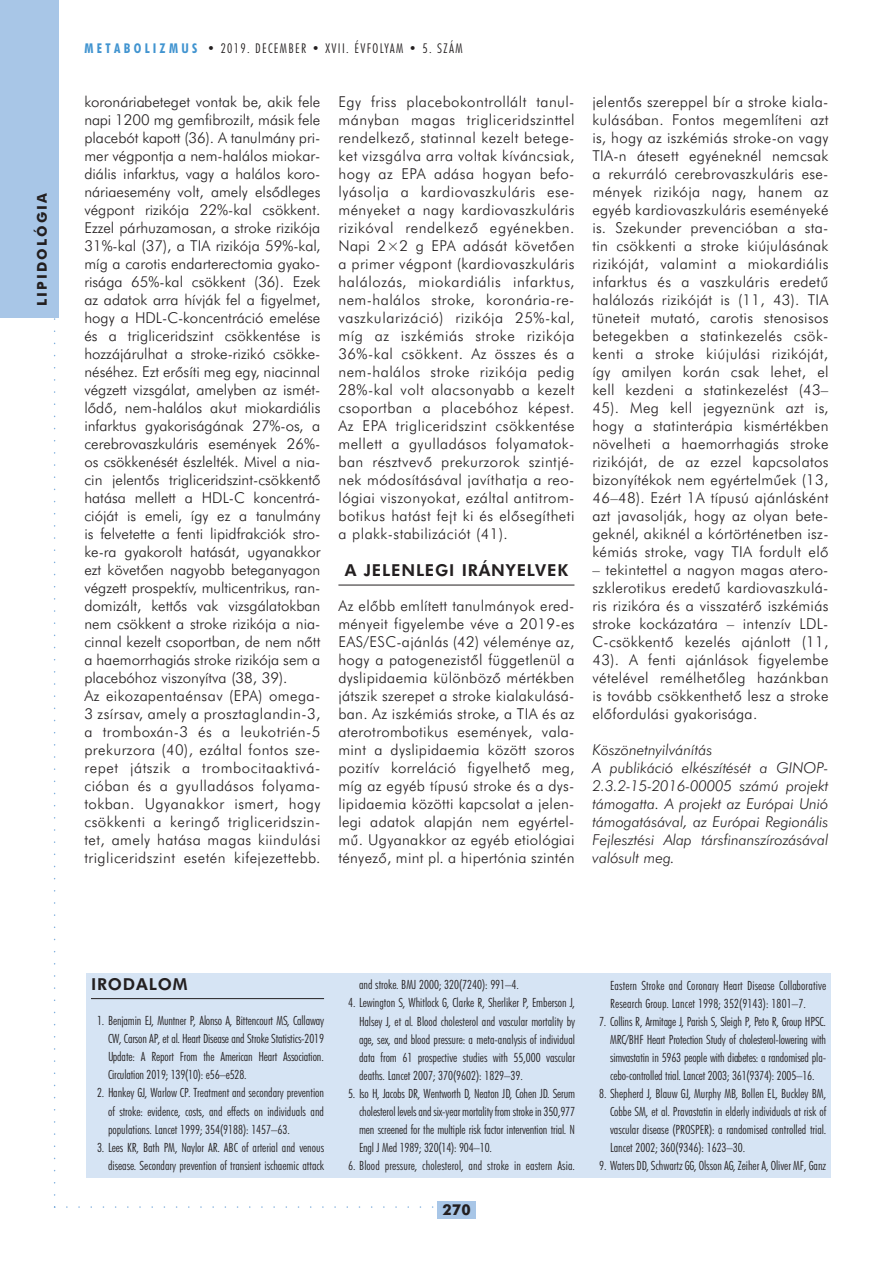
<style>
.page{position:relative;width:892px;height:1263px;background:#fff}
.page>*{position:absolute;margin:0;border:0;box-sizing:border-box;transform-origin:0 0}
.t1{font:16.5px "Futura Hv PFL";letter-spacing:.05em;color:#231f20}
.t2{font:15px/18px "Futura Lt PFL";color:#231f20;text-align:justify}
.t3{font:italic 15px/18px "Futura Lt PFL";color:#231f20}
.t4{font:700 15px "Futura Md PFL";color:#231f20}
.t5{font:13.5px "Futura Lt Cn PFL";letter-spacing:.1em;color:#231f20}
.t6{font:700 13.5px "Futura Md PFL";letter-spacing:.15em;color:#231f20}
.t7{font:12.75px/18px "Futura Lt Cn PFL";color:#231f20;text-align:justify}
.s1{font-family:"Futura Cn PFL";font-weight:700;color:#4194d0}
.s2{font-style:inherit}
</style>
<div class="page">
<div style="left:438px;top:1202px;width:38px;height:17px;background:#a8c6e7"></div>
<div style="left:0;top:0;width:59px;height:318px;background:#a8c6e7"></div>
<hr style="left:338px;top:585px;width:236px;height:1px;background:#231f20">
<div style="left:87px;top:973px;width:744px;height:204px;background:#d6e4f4"></div>
<hr style="left:91px;top:998px;width:233px;height:1px;background:#231f20">
<p class="t6" style="left:34px;top:306px;width:114px;rotate:-90deg">LIPIDOLÓGIA</p>
<p class="t5" style="left:84px;top:40px;width:380px"><span class="s1">M E T A B O L I Z M U S</span> • 2019. <span class="s2">DECEMBER</span> • XVII. ÉVFOLYAM • 5. SZÁM</p>
<p class="t2" style="left:84px;top:93px;width:238px;text-align:left">koronáriabeteget vontak be, akik fele napi 1200 mg gemfibrozilt, másik fele placebót kapott (36). A tanulmány pri&shy;mer végpontja a nem-halálos miokar&shy;diális infarktus, vagy a halálos koro&shy;náriaesemény volt, amely elsődleges végpont rizikója 22%-kal csökkent.<br>Ezzel párhuzamosan, a stroke rizikója 31%-kal (37), a TIA rizikója 59%-kal, míg a carotis endarterectomia gyako&shy;risága 65%-kal csökkent (36). Ezek az adatok arra hívják fel a figyelmet, hogy a HDL-C-koncentráció emelése és a trigliceridszint csökkentése is hozzájárulhat a stroke-rizikó csökke&shy;néséhez. Ezt erősíti meg egy, niacinnal végzett vizsgálat, amelyben az ismét&shy;lődő, nem-halálos akut miokardiális infarktus gyakoriságának 27%-os, a cerebrovaszkuláris események 26%- os csökkenését észlelték. Mivel a nia&shy;cin jelentős trigliceridszint-csökkentő hatása mellett a HDL-C koncentrá&shy;cióját is emeli, így ez a tanulmány is felvetette a fenti lipidfrakciók stro&shy;ke-ra gyakorolt hatását, ugyanakkor ezt követően nagyobb beteganyagon végzett prospektív, multicentrikus, ran&shy;domizált, kettős vak vizsgálatokban nem csökkent a stroke rizikója a nia&shy;cinnal kezelt csoportban, de nem nőtt a haemorrhagiás stroke rizikója sem a placebóhoz viszonyítva (38, 39).<br>Az eikozapentaénsav (EPA) omega-3 zsírsav, amely a prosztaglandin-3, a tromboxán-3 és a leukotrién-5 prekurzora (40), ezáltal fontos sze&shy;repet játszik a trombocitaaktivá&shy;cióban és a gyulladásos folyama&shy;tokban. Ugyanakkor ismert, hogy csökkenti a keringő trigliceridszin&shy;tet, amely hatása magas kiindulási trigliceridszint esetén kifejezettebb.</p>
<p class="t2" style="left:338px;top:93px;width:238px">Egy friss placebokontrollált tanul&shy;mányban magas trigliceridszinttel rendelkező, statinnal kezelt betege&shy;ket vizsgálva arra voltak kíváncsiak, hogy az EPA adása hogyan befo&shy;lyásolja a kardiovaszkuláris ese&shy;ményeket a nagy kardiovaszkuláris rizikóval rendelkező egyénekben.<br>Napi 2×2 g EPA adását követően a primer végpont (kardiovaszkuláris halálozás, miokardiális infarktus, nem-halálos stroke, koronária-re&shy;vaszkularizáció) rizikója 25%-kal, míg az iszkémiás stroke rizikója 36%-kal csökkent. Az összes és a nem-halálos stroke rizikója pedig 28%-kal volt alacsonyabb a kezelt csoportban a placebóhoz képest.<br>Az EPA trigliceridszint csökkentése mellett a gyulladásos folyamatok&shy;ban résztvevő prekurzorok szintjé&shy;nek módosításával javíthatja a reo&shy;lógiai viszonyokat, ezáltal antitrom&shy;botikus hatást fejt ki és elősegítheti a plakk-stabilizációt (41).</p>
<p class="t1" style="left:345px;top:560px;width:225px">A JELENLEGI IRÁNYELVEK</p>
<p class="t2" style="left:338px;top:597px;width:238px">Az előbb említett tanulmányok ered&shy;ményeit figyelembe véve a 2019-es EAS/ESC-ajánlás (42) véleménye az, hogy a patogenezistől függetlenül a dyslipidaemia különböző mértékben játszik szerepet a stroke kialakulásá&shy;ban. Az iszkémiás stroke, a TIA és az aterotrombotikus események, vala&shy;mint a dyslipidaemia között szoros pozitív korreláció figyelhető meg, míg az egyéb típusú stroke és a dys&shy;lipidaemia közötti kapcsolat a jelen&shy;legi adatok alapján nem egyértel&shy;mű. Ugyanakkor az egyéb etiológiai tényező, mint pl. a hipertónia szintén</p>
<p class="t2" style="left:592px;top:93px;width:238px">jelentős szereppel bír a stroke kiala&shy;kulásában. Fontos megemlíteni azt is, hogy az iszkémiás stroke-on vagy TIA-n átesett egyéneknél nemcsak a rekurráló cerebrovaszkuláris ese&shy;mények rizikója nagy, hanem az egyéb kardiovaszkuláris eseményeké is. Szekunder prevencióban a sta&shy;tin csökkenti a stroke kiújulásának rizikóját, valamint a miokardiális infarktus és a vaszkuláris eredetű halálozás rizikóját is (11, 43). TIA tüneteit mutató, carotis stenosisos betegekben a statinkezelés csök&shy;kenti a stroke kiújulási rizikóját, így amilyen korán csak lehet, el kell kezdeni a statinkezelést (43– 45). Meg kell jegyeznünk azt is, hogy a statinterápia kismértékben növelheti a haemorrhagiás stroke rizikóját, de az ezzel kapcsolatos bizonyítékok nem egyértelműek (13, 46–48). Ezért 1A típusú ajánlásként azt javasolják, hogy az olyan bete&shy;geknél, akiknél a kórtörténetben isz&shy;kémiás stroke, vagy TIA fordult elő</p>
<p class="t2" style="left:592px;top:561px;width:238px">– tekintettel a nagyon magas atero&shy;szklerotikus eredetű kardiovaszkulá&shy;ris rizikóra és a visszatérő iszkémiás stroke kockázatára – intenzív LDL-C-csökkentő kezelés ajánlott (11, 43). A fenti ajánlások figyelembe vételével remélhetőleg hazánkban is tovább csökkenthető lesz a stroke előfordulási gyakorisága.</p>
<p class="t3" style="left:592px;top:741px;width:238px">Köszönetnyilvánítás<br>A publikáció elkészítését a GINOP-<br>2.3.2-15-2016-00005 számú projekt támogatta. A projekt az Európai Unió támogatásával, az Európai Regionális<br>Fejlesztési Alap társfinanszírozásával valósult meg.</p>
<p class="t1" style="left:91px;top:974px;width:98px">IRODALOM</p>
<p class="t7" style="left:108px;top:1012px;width:218px;text-indent:-11px">1. Benjamin EJ, Muntner P, Alonso A, Bittencourt MS, Callaway CW, Carson AP, et al. Heart Disease and Stroke Statistics-2019<br>Update: A Report From the American Heart Association.<br>Circulation 2019; 139(10): e56–e528.</p>
<p class="t7" style="left:108px;top:1084px;width:218px;text-indent:-11px">2. Hankey GJ, Warlow CP. Treatment and secondary prevention of stroke: evidence, costs, and effects on individuals and populations. Lancet 1999; 354(9188): 1457–63.</p>
<p class="t7" style="left:97px;top:1138px;width:229px;text-align:right">3. Lees KR, Bath PM, Naylor AR. ABC of arterial and venous disease. Secondary prevention of transient ischaemic attack</p>
<p class="t7" style="left:359px;top:976px;width:161px">and stroke. BMJ 2000; 320(7240): 991–4.</p>
<p class="t7" style="left:359px;top:994px;width:218px;text-indent:-11px">4. Lewington S, Whitlock G, Clarke R, Sherliker P, Emberson J, Halsey J, et al. Blood cholesterol and vascular mortality by age, sex, and blood pressure: a meta-analysis of individual data from 61 prospective studies with 55,000 vascular deaths. Lancet 2007; 370(9602): 1829–39.</p>
<p class="t7" style="left:359px;top:1084px;width:218px;text-indent:-11px">5. Iso H, Jacobs DR, Wentworth D, Neaton JD, Cohen JD. Serum cholesterol levels and six-year mortality from stroke in 350,977 men screened for the multiple risk factor intervention trial. N Engl J Med 1989; 320(14): 904–10.</p>
<p class="t7" style="left:348px;top:1156px;width:229px">6. Blood pressure, cholesterol, and stroke in eastern Asia.</p>
<p class="t4" style="left:443px;top:1201px;width:30px">270</p>
<p class="t7" style="left:610px;top:976px;width:217px">Eastern Stroke and Coronary Heart Disease Collaborative<br>Research Group. Lancet 1998; 352(9143): 1801–7.</p>
<p class="t7" style="left:610px;top:1012px;width:218px;text-indent:-11px">7. Collins R, Armitage J, Parish S, Sleigh P, Peto R, Group HPSC.<br>MRC/BHF Heart Protection Study of cholesterol-lowering with simvastatin in 5963 people with diabetes: a randomised pla&shy;cebo-controlled trial. Lancet 2003; 361(9374): 2005–16.</p>
<p class="t7" style="left:610px;top:1084px;width:218px;text-indent:-11px">8. Shepherd J, Blauw GJ, Murphy MB, Bollen EL, Buckley BM, Cobbe SM, et al. Pravastatin in elderly individuals at risk of vascular disease (PROSPER): a randomised controlled trial.<br>Lancet 2002; 360(9346): 1623–30.</p>
<p class="t7" style="left:599px;top:1156px;width:229px">9. Waters DD, Schwartz GG, Olsson AG, Zeiher A, Oliver MF, Ganz</p>
</div>
